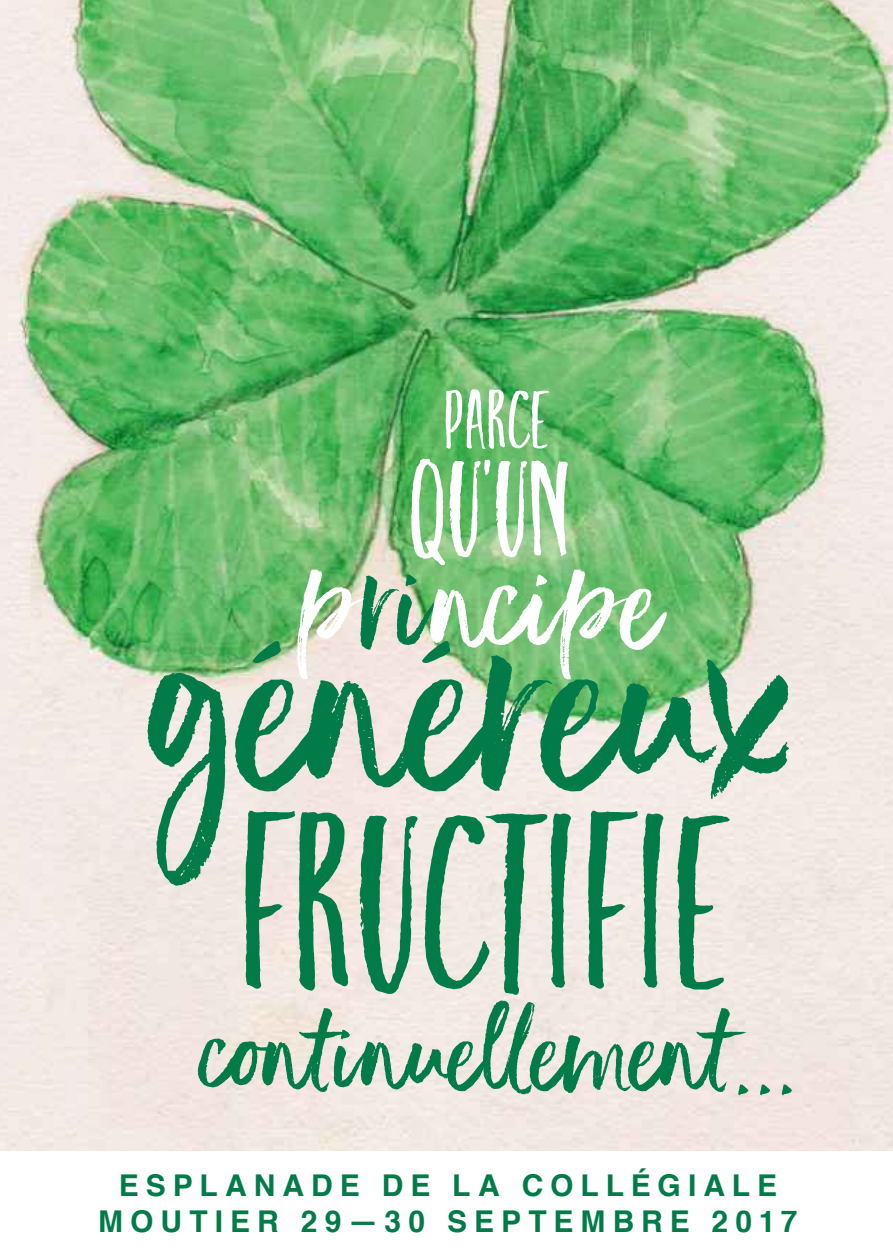
<style>
.page{position:relative;width:893px;height:1259px;background:#fff}
.page>*{position:absolute;margin:0;border:0;box-sizing:border-box;transform-origin:0 0}
.t1{font:295.2px "Ernestand Emily Caps";color:#017b48}
.t2{font:243.3px "Ernestand Emily Upright";color:#017b48}
.t3{font:159.6px "Ernestand Emily Caps";color:#fff}
.t4{font:132.9px "Ernestand Emily Upright";color:#fff}
.t5{font:108.3px "Ernestand Emily Upright";color:#017b48}
.t6{font:98.1px "Ernestand Emily Caps";color:#fff}
.t7{font:700 30px/36px "Helvetica";letter-spacing:.235em;color:#017b48;text-align:center}
.s1{color:#017b48}
</style>
<div class="page">
<img style="left:0;top:0;width:893px;height:1151px">
<h3 class="t6" style="left:444px;top:375px;width:107px">PARCE</h3>
<h3 class="t3" style="left:409px;top:435px;width:164px">QU’UN</h3>
<h3 class="t4" style="left:302px;top:517px;width:362px">p<span class="s1">ri</span>ncipe</h3>
<h2 class="t2" style="left:156px;top:549px;width:649px">généreux</h2>
<h1 class="t1" style="left:238px;top:768px;width:494px">FRUCTIFIE</h1>
<h3 class="t5" style="left:203px;top:983px;width:597px">continuellement...</h3>
<p class="t7" style="left:98px;top:1168px;width:701px">ESPLANADE DE LA COLLÉGIALE<br>MOUTIER 29—30 SEPTEMBRE 2017</p>
</div>
